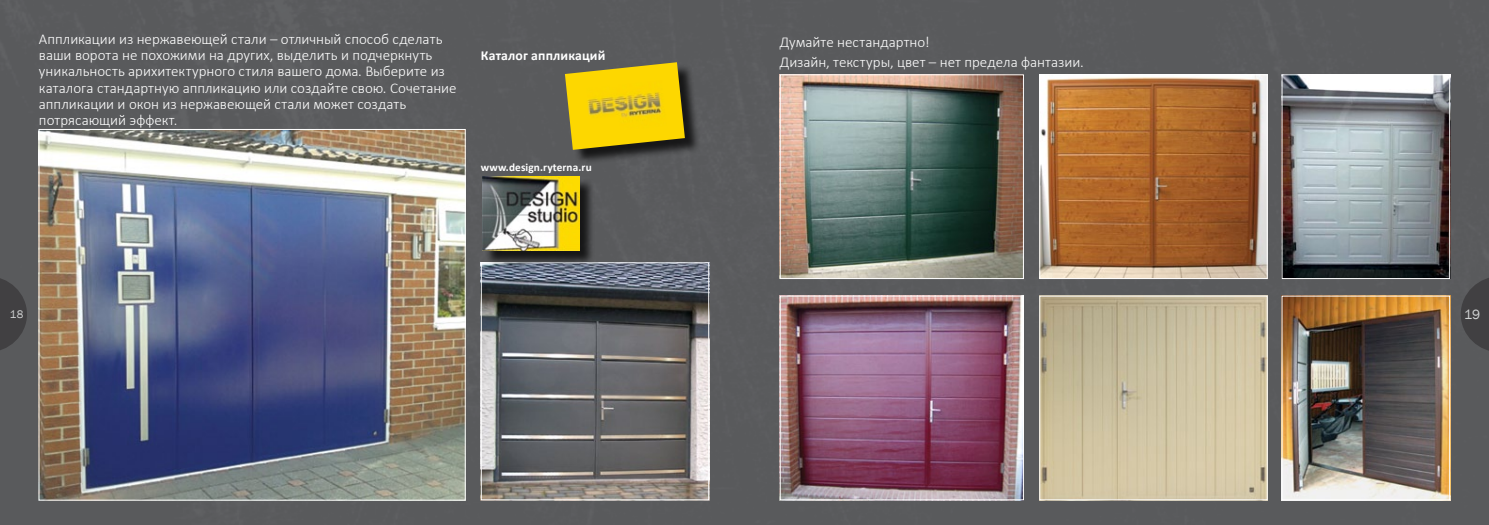
<style>
.page{position:relative;width:1489px;height:525px;background:#fff}
.page>*{position:absolute;margin:0;border:0;box-sizing:border-box;transform-origin:0 0}
.t1{font:300 15px/16.2px "Calibri";color:#fff}
.t2{font:700 13.75px "Calibri";letter-spacing:.01em;color:#fff}
.t3{font:13.75px "Franklin Gothic";color:#d1d3d4}
.t4{font:700 11.25px "Calibri";letter-spacing:.01em;color:#fff}
.t5{font:11.25px "Franklin Gothic";color:#d1d3d4}
</style>
<div class="page">
<div style="left:0;top:0;width:1488px;height:524px;background:#595a5c"></div>
<svg style="left:0;top:276px;width:27px;height:76px;background:#484749"></svg>
<svg style="left:1460px;top:276px;width:28px;height:76px;background:#48484a"></svg>
<img style="left:782px;top:76px;width:239px;height:201px">
<div style="left:780px;top:74px;width:243px;height:205px;border:1px solid #fff"></div>
<img style="left:1041px;top:76px;width:224px;height:201px">
<div style="left:1039px;top:74px;width:228px;height:205px;border:1px solid #fff"></div>
<img style="left:483px;top:264px;width:224px;height:234px">
<div style="left:481px;top:262px;width:228px;height:238px;border:1px solid #fff"></div>
<img style="left:41px;top:131px;width:422px;height:367px">
<div style="left:39px;top:129px;width:426px;height:371px;border:1px solid #fff"></div>
<img style="left:1283px;top:297px;width:164px;height:201px">
<div style="left:1281px;top:295px;width:168px;height:205px;border:1px solid #fff"></div>
<img style="left:782px;top:297px;width:239px;height:201px">
<div style="left:780px;top:295px;width:243px;height:205px;border:1px solid #fff"></div>
<img style="left:1041px;top:297px;width:224px;height:201px">
<div style="left:1039px;top:295px;width:228px;height:205px;border:1px solid #fff"></div>
<img style="left:1283px;top:76px;width:164px;height:201px">
<div style="left:1281px;top:74px;width:168px;height:205px;border:1px solid #fff"></div>
<div style="left:566px;top:65px;width:134px;height:100px;background:#000;opacity:.75"></div>
<img style="left:565px;top:62px;width:120px;height:88px">
<div style="left:485px;top:178px;width:110px;height:88px;background:#000;opacity:.75"></div>
<img style="left:483px;top:177px;width:96px;height:73px">
<p class="t1" style="left:39px;top:30px;width:419px">Аппликации из нержавеющей стали – отличный способ сделать ваши ворота не похожими на других, выделить и подчеркнуть уникальность арихитектурного стиля вашего дома. Выберите из каталога стандартную аппликацию или создайте свою. Сочетание аппликации и окон из нержавеющей стали может создать потрясающий эффект.</p>
<p class="t1" style="left:780px;top:32px;width:305px;line-height:19.8px">Думайте нестандартно!<br>Дизайн, текстуры, цвет – нет предела фантазии.</p>
<p class="t2" style="left:481px;top:47px;width:126px">Каталог аппликаций</p>
<p class="t4" style="left:481px;top:159px;width:112px">www.design.ryterna.ru</p>
<p class="t5" style="left:10px;top:307px;width:15px">18</p>
<p class="t3" style="left:1463px;top:306px;width:17px">19</p>
</div>
